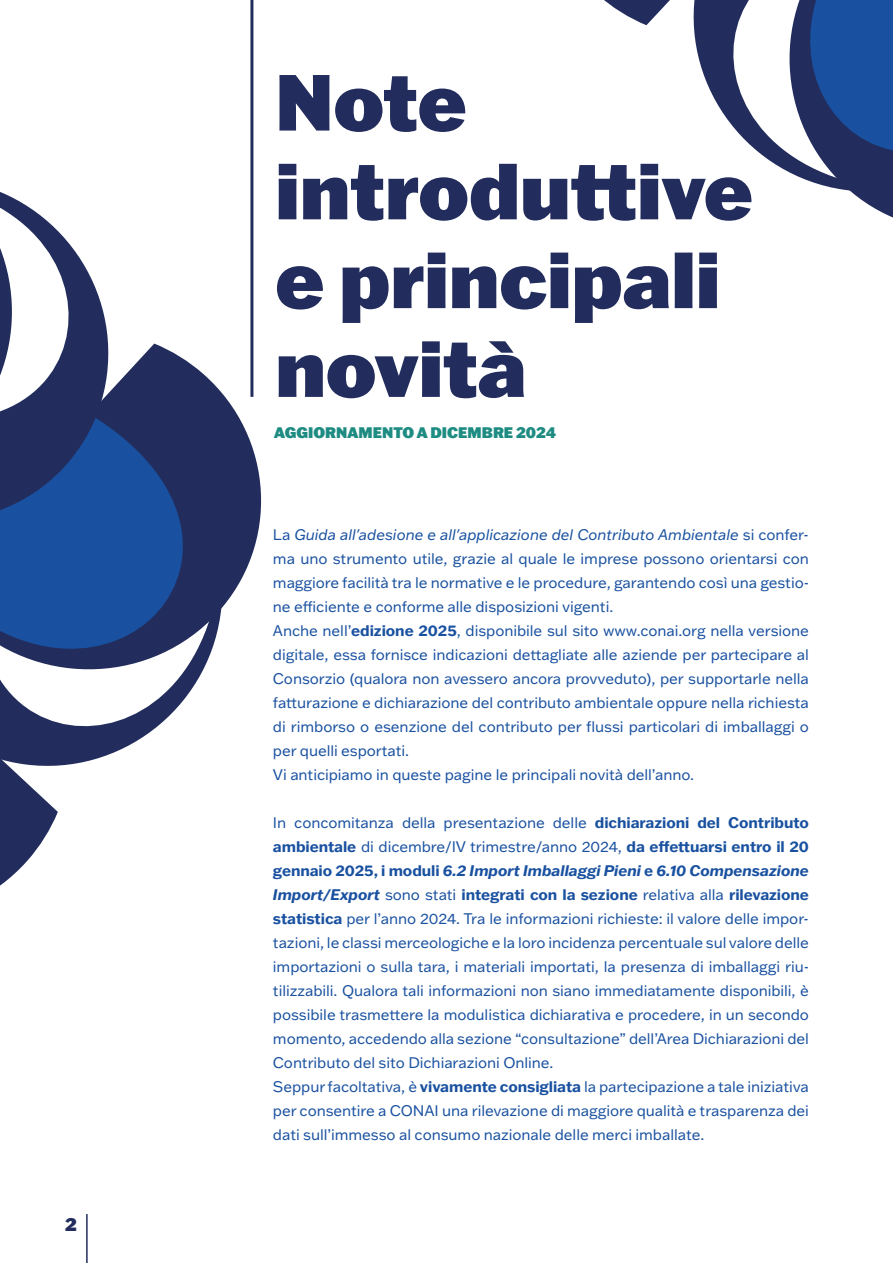
<style>
.page{position:relative;width:893px;height:1263px;background:#fff}
.page>*{position:absolute;margin:0;border:0;box-sizing:border-box;transform-origin:0 0}
.t1{font:900 77.7px/88.8px "Franklin Gothic ATF";color:#222d5d}
.t2{font:900 18px "Franklin Gothic ATF";color:#222d5d}
.t3{font:15px/24px "Franklin Gothic ATF";letter-spacing:-.005em;color:#1951a0}
.t4{font:900 15px "Franklin Gothic ATF";color:#1e8c82}
.s1{font-style:italic}
.s2{font-weight:700}
.s3{font-weight:700;font-style:italic}
</style>
<div class="page">
<hr style="left:250px;top:0;width:3px;height:397px;background:#222d5d">
<svg style="left:58px;top:754px;width:52px;height:12px"></svg>
<svg style="left:0;top:344px;width:262px;height:410px"></svg>
<svg style="left:0;top:597px;width:58px;height:289px"></svg>
<svg style="left:0;top:192px;width:145px;height:341px"></svg>
<svg style="left:604px;top:0;width:101px;height:78px"></svg>
<svg style="left:705px;top:0;width:188px;height:218px"></svg>
<hr style="left:86px;top:1214px;width:2px;height:49px;background:#222d5d">
<p class="t2" style="left:65px;top:1212px;width:13px">2</p>
<h1 class="t1" style="left:275px;top:56px;width:479px">Note introduttive e principali novità</h1>
<p class="t4" style="left:274px;top:422px;width:283px">AGGIORNAMENTO A DICEMBRE 2024</p>
<p class="t3" style="left:273px;top:522px;width:538px">La <span class="s1">Guida all'adesione e all'applicazione del Contributo Ambientale</span> si confer&shy;ma uno strumento utile, grazie al quale le imprese possono orientarsi con maggiore facilità tra le normative e le procedure, garantendo così una gestio&shy;ne efficiente e conforme alle disposizioni vigenti.<br>Anche nell’<span class="s2">edizione 2025</span>, disponibile sul sito www.conai.org nella versione digitale, essa fornisce indicazioni dettagliate alle aziende per partecipare al Consorzio (qualora non avessero ancora provveduto), per supportarle nella fatturazione e dichiarazione del contributo ambientale oppure nella richiesta di rimborso o esenzione del contributo per flussi particolari di imballaggi o per quelli esportati.<br>Vi anticipiamo in queste pagine le principali novità dell’anno.</p>
<p class="t3" style="left:273px;top:810px;width:538px">In concomitanza della presentazione delle <span class="s2">dichiarazioni del Contributo ambientale</span> di dicembre/IV trimestre/anno 2024, <span class="s2">da effettuarsi entro il 20 gennaio 2025, i moduli</span> <span class="s3">6.2 Import Imballaggi Pieni</span> <span class="s2">e</span> <span class="s3">6.10 Compensazione Import/Export</span> sono stati <span class="s2">integrati con la sezione</span> relativa alla <span class="s2">rilevazione statistica</span> per l’anno 2024. Tra le informazioni richieste: il valore delle impor&shy;tazioni, le classi merceologiche e la loro incidenza percentuale sul valore delle importazioni o sulla tara, i materiali importati, la presenza di imballaggi riu&shy;tilizzabili. Qualora tali informazioni non siano immediatamente disponibili, è possibile trasmettere la modulistica dichiarativa e procedere, in un secondo momento, accedendo alla sezione “consultazione” dell’Area Dichiarazioni del Contributo del sito Dichiarazioni Online.<br>Seppur facoltativa, è <span class="s2">vivamente consigliata</span> la partecipazione a tale iniziativa per consentire a CONAI una rilevazione di maggiore qualità e trasparenza dei dati sull’immesso al consumo nazionale delle merci imballate.</p>
</div>
